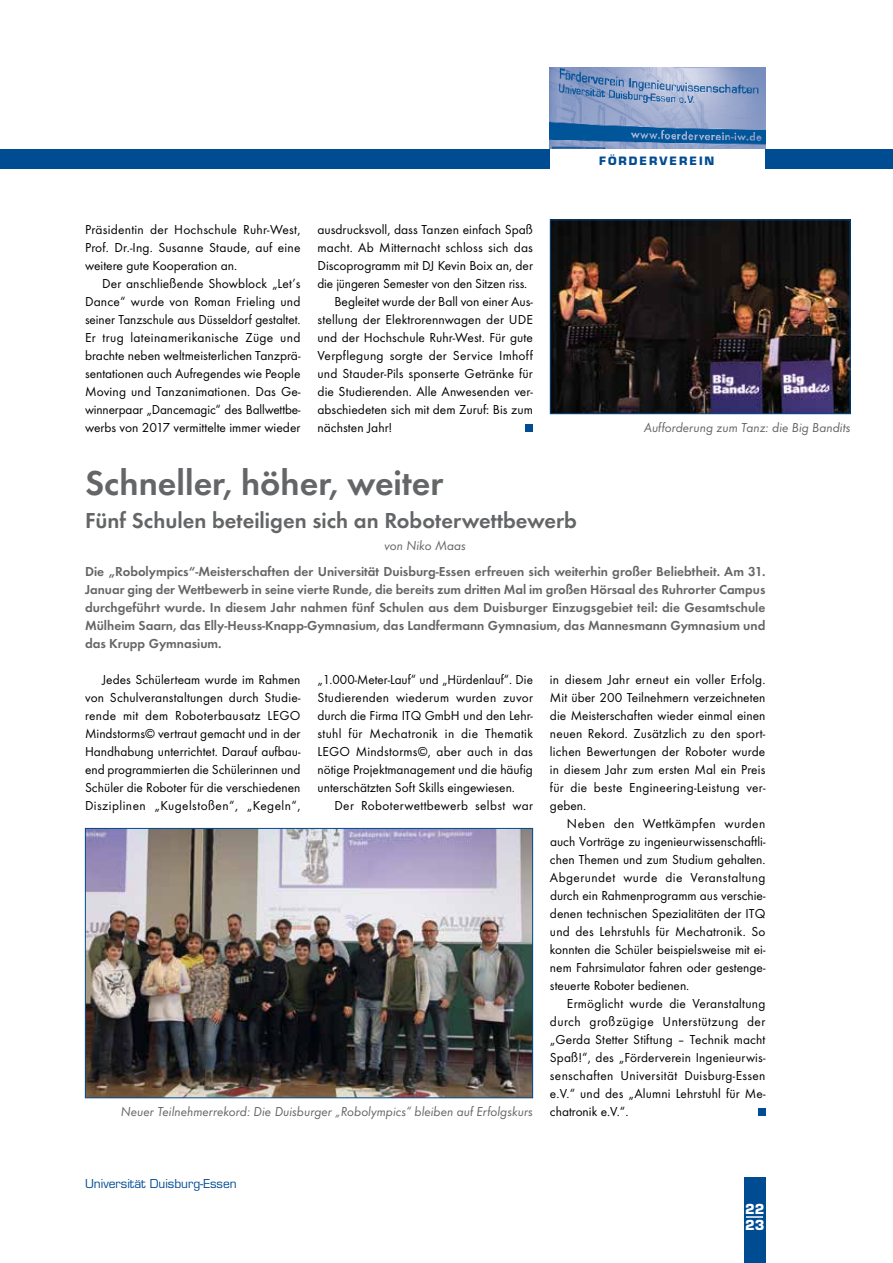
<style>
.page{position:relative;width:893px;height:1263px;background:#fff}
.page>*{position:absolute;margin:0;border:0;box-sizing:border-box;transform-origin:0 0}
.t1{font:36px "Futura T Dem";color:#646567}
.t2{font:22.5px "Futura T Dem";color:#646567}
.t3{font:13.5px/18px "Futura T Boo";letter-spacing:.005em;color:#000;text-align:justify}
.t4{font:13.5px/18px "Futura T Dem";color:#646567;text-align:justify}
.t5{font:13.5px "Futura T Boo Obl";color:#646567}
.t6{font:13.5px "Futura T Boo";letter-spacing:.025em;color:#000}
.t7{font:700 13.5px/16.2px "Eurostile";color:#fff}
.t8{font:12px "Eurostile";color:#004c93}
.t9{font:700 11.25px "Eurostile";letter-spacing:.17em;color:#004c93}
</style>
<div class="page">
<div style="left:765px;top:149px;width:128px;height:20px;background:#004c93"></div>
<div style="left:0;top:149px;width:550px;height:20px;background:#004c93"></div>
<div style="left:525px;top:424px;width:8px;height:8px;background:#004c93"></div>
<img style="left:552px;top:222px;width:296px;height:190px">
<div style="left:550px;top:220px;width:300px;height:194px;border:1px solid #004c93"></div>
<div style="left:758px;top:1108px;width:7px;height:8px;background:#004c93"></div>
<img style="left:87px;top:830px;width:444px;height:266px">
<div style="left:85px;top:828px;width:448px;height:270px;border:1px solid #004c93"></div>
<img style="left:550px;top:68px;width:215px;height:81px">
<div style="left:744px;top:1178px;width:21px;height:85px;background:#004c93"></div>
<svg style="left:746px;top:1216px;width:17px;height:2px"></svg>
<p class="t9" style="left:599px;top:154px;width:117px">FÖRDERVEREIN</p>
<p class="t3" style="left:85px;top:221px;width:217px">Präsidentin der Hochschule Ruhr-West, Prof. Dr.-Ing. Susanne Staude, auf eine weitere gute Kooperation an.</p>
<p class="t3" style="left:85px;top:275px;width:217px;text-indent:17px">Der anschließende Showblock „Let’s Dance“ wurde von Roman Frieling und seiner Tanzschule aus Düsseldorf gestaltet.<br>Er trug lateinamerikanische Züge und brachte neben weltmeisterlichen Tanzprä&shy;sentationen auch Aufregendes wie People Moving und Tanzanimationen. Das Ge&shy;winnerpaar „Dancemagic“ des Ballwettbe&shy;werbs von 2017 vermittelte immer wieder</p>
<p class="t3" style="left:317px;top:221px;width:217px">ausdrucksvoll, dass Tanzen einfach Spaß</p>
<p class="t3" style="left:317px;top:239px;width:217px">macht. Ab Mitternacht schloss sich das</p>
<p class="t3" style="left:317px;top:257px;width:217px">Discoprogramm mit DJ Kevin Boix an, der</p>
<p class="t3" style="left:317px;top:275px;width:211px">die jüngeren Semester von den Sitzen riss.</p>
<p class="t3" style="left:334px;top:293px;width:200px">Begleitet wurde der Ball von einer Aus-</p>
<p class="t3" style="left:317px;top:311px;width:217px">stellung der Elektrorennwagen der UDE</p>
<p class="t3" style="left:317px;top:329px;width:217px">und der Hochschule Ruhr-West. Für gute</p>
<p class="t3" style="left:317px;top:347px;width:217px">Verpflegung sorgte der Service Imhoff</p>
<p class="t3" style="left:317px;top:365px;width:217px">und Stauder-Pils sponserte Getränke für</p>
<p class="t3" style="left:317px;top:383px;width:217px">die Studierenden. Alle Anwesenden ver-</p>
<p class="t3" style="left:317px;top:401px;width:217px">abschiedeten sich mit dem Zuruf: Bis zum</p>
<p class="t3" style="left:317px;top:419px;width:76px">nächsten Jahr!</p>
<p class="t5" style="left:644px;top:420px;width:208px">Aufforderung zum Tanz: die Big Bandits</p>
<h1 class="t1" style="left:85px;top:462px;width:360px">Schneller, höher, weiter</h1>
<h2 class="t2" style="left:85px;top:507px;width:493px">Fünf Schulen beteiligen sich an Roboterwettbewerb</h2>
<p class="t5" style="left:385px;top:538px;width:83px">von Niko Maas</p>
<p class="t4" style="left:85px;top:562px;width:682px">Die „Robolympics“-Meisterschaften der Universität Duisburg-Essen erfreuen sich weiterhin großer Beliebtheit. Am 31.<br>Januar ging der Wettbewerb in seine vierte Runde, die bereits zum dritten Mal im großen Hörsaal des Ruhrorter Campus durchgeführt wurde. In diesem Jahr nahmen fünf Schulen aus dem Duisburger Einzugsgebiet teil: die Gesamtschule Mülheim Saarn, das Elly-Heuss-Knapp-Gymnasium, das Landfermann Gymnasium, das Mannesmann Gymnasium und das Krupp Gymnasium.</p>
<p class="t3" style="left:85px;top:671px;width:217px;text-indent:17px">Jedes Schülerteam wurde im Rahmen von Schulveranstaltungen durch Studie&shy;rende mit dem Roboterbausatz LEGO Mindstorms© vertraut gemacht und in der Handhabung unterrichtet. Darauf aufbau&shy;end programmierten die Schülerinnen und Schüler die Roboter für die verschiedenen Disziplinen „Kugelstoßen“, „Kegeln“,</p>
<p class="t3" style="left:317px;top:671px;width:217px">„1.000-Meter-Lauf“ und „Hürdenlauf“. Die Studierenden wiederum wurden zuvor durch die Firma ITQ GmbH und den Lehr&shy;stuhl für Mechatronik in die Thematik LEGO Mindstorms©, aber auch in das nötige Projektmanagement und die häufig unterschätzten Soft Skills eingewiesen.</p>
<p class="t6" style="left:335px;top:798px;width:200px">Der Roboterwettbewerb selbst war</p>
<p class="t5" style="left:121px;top:1104px;width:413px">Neuer Teilnehmerrekord: Die Duisburger „Robolympics“ bleiben auf Erfolgskurs</p>
<p class="t3" style="left:550px;top:671px;width:217px">in diesem Jahr erneut ein voller Erfolg.<br>Mit über 200 Teilnehmern verzeichneten die Meisterschaften wieder einmal einen neuen Rekord. Zusätzlich zu den sport&shy;lichen Bewertungen der Roboter wurde in diesem Jahr zum ersten Mal ein Preis für die beste Engineering-Leistung ver&shy;geben.</p>
<p class="t3" style="left:550px;top:815px;width:217px;text-indent:17px">Neben den Wettkämpfen wurden auch Vorträge zu ingenieurwissenschaftli&shy;chen Themen und zum Studium gehalten.<br>Abgerundet wurde die Veranstaltung durch ein Rahmenprogramm aus verschie&shy;denen technischen Spezialitäten der ITQ und des Lehrstuhls für Mechatronik. So konnten die Schüler beispielsweise mit ei&shy;nem Fahrsimulator fahren oder gestenge&shy;steuerte Roboter bedienen.</p>
<p class="t3" style="left:550px;top:995px;width:217px;text-indent:17px">Ermöglicht wurde die Veranstaltung durch großzügige Unterstützung der „Gerda Stetter Stiftung – Technik macht Spaß!“, des „Förderverein Ingenieurwis&shy;senschaften Universität Duisburg-Essen e.V.“ und des „Alumni Lehrstuhl für Me&shy;chatronik e.V.“.</p>
<p class="t8" style="left:85px;top:1176px;width:153px">Universität Duisburg-Essen</p>
<p class="t7" style="left:745px;top:1201px;width:21px">22<br>23</p>
</div>
